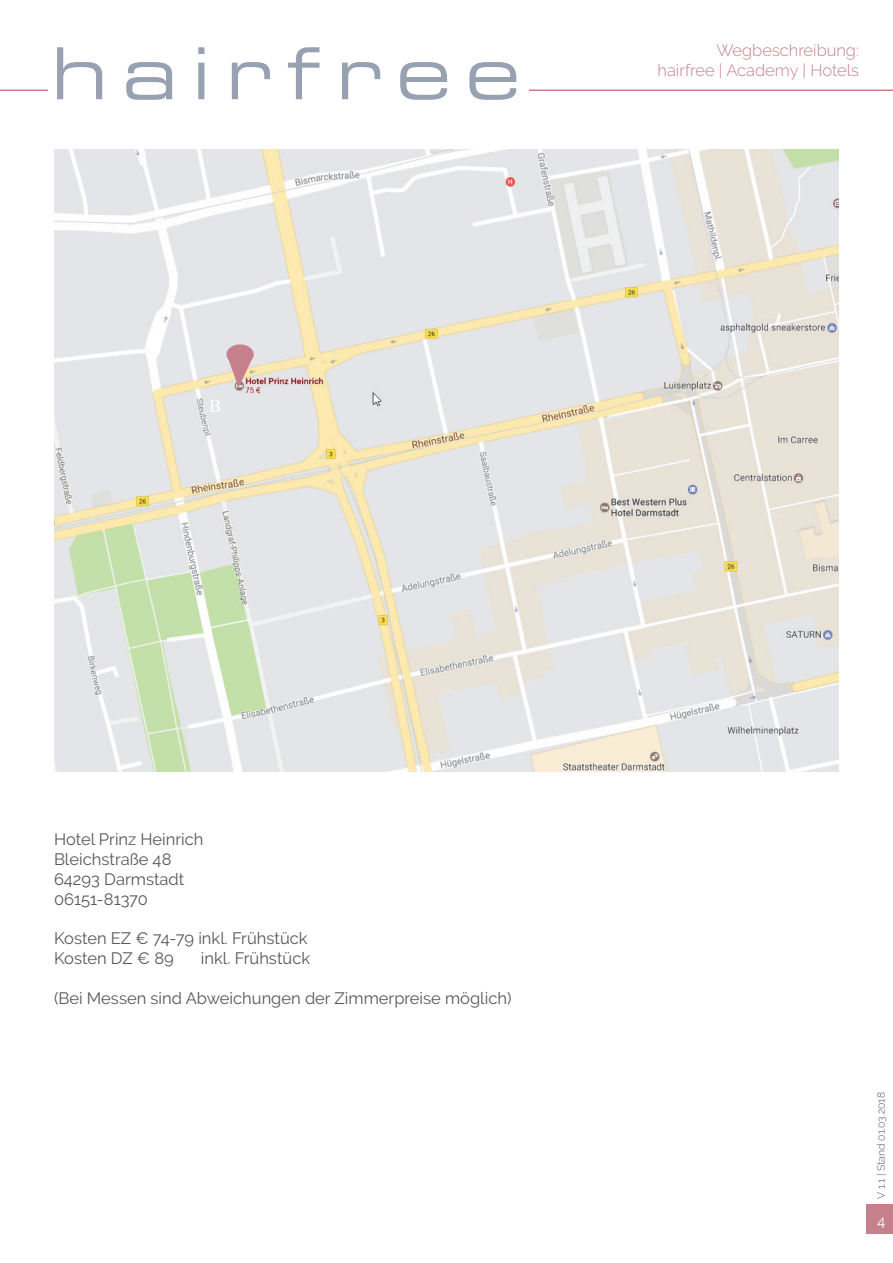
<style>
.page{position:relative;width:893px;height:1263px;background:#fff}
.page>*{position:absolute;margin:0;border:0;box-sizing:border-box;transform-origin:0 0}
.t1{font:18px "Times New Roman";color:#fff}
.t2{font:16.5px/19.8px "Raleway";color:#57585a}
.t3{font:300 16.5px/19.8px "Raleway";color:#c6808c;text-align:right}
.t4{font:15px "Raleway";color:#fff}
.t5{font:300 10.5px "Raleway";color:#57585a}
</style>
<div class="page">
<hr style="left:0;top:90px;width:893px;height:1px;background:#c6808c">
<div style="left:48px;top:78px;width:480px;height:34px;background:#fff"></div>
<svg style="left:57px;top:47px;width:45px;height:52px"></svg>
<svg style="left:126px;top:62px;width:46px;height:38px"></svg>
<svg style="left:198px;top:47px;width:6px;height:52px"></svg>
<svg style="left:232px;top:62px;width:38px;height:37px"></svg>
<svg style="left:288px;top:47px;width:31px;height:52px"></svg>
<svg style="left:342px;top:62px;width:38px;height:37px"></svg>
<svg style="left:400px;top:62px;width:47px;height:38px"></svg>
<svg style="left:469px;top:62px;width:47px;height:38px"></svg>
<div style="left:866px;top:1204px;width:27px;height:29px;background:#c6808c"></div>
<img style="left:54px;top:150px;width:785px;height:621px">
<svg style="left:226px;top:357px;width:28px;height:30px"></svg>
<div style="left:226px;top:344px;width:28px;height:20px;background:#c6808c;border-radius:50%"></div>
<p class="t1" style="left:209px;top:393px;width:14px">B</p>
<p class="t3" style="left:658px;top:40px;width:203px">Wegbeschreibung: hairfree | Academy | Hotels</p>
<p class="t2" style="left:54px;top:829px;width:151px">Hotel Prinz Heinrich<br>Bleichstraße 48<br>64293 Darmstadt<br>06151-81370</p>
<p class="t2" style="left:54px;top:928px;width:255px">Kosten EZ € 74-79 inkl. Frühstück<br>Kosten DZ € 89</p>
<p class="t2" style="left:201px;top:948px;width:111px">inkl. Frühstück</p>
<p class="t2" style="left:54px;top:988px;width:459px">(Bei Messen sind Abweichungen der Zimmerpreise möglich)</p>
<p class="t5" style="left:875px;top:1199px;width:108px;rotate:-90deg">V 1.1 | Stand 01.03.2018</p>
<p class="t4" style="left:877px;top:1212px;width:10px">4</p>
</div>
